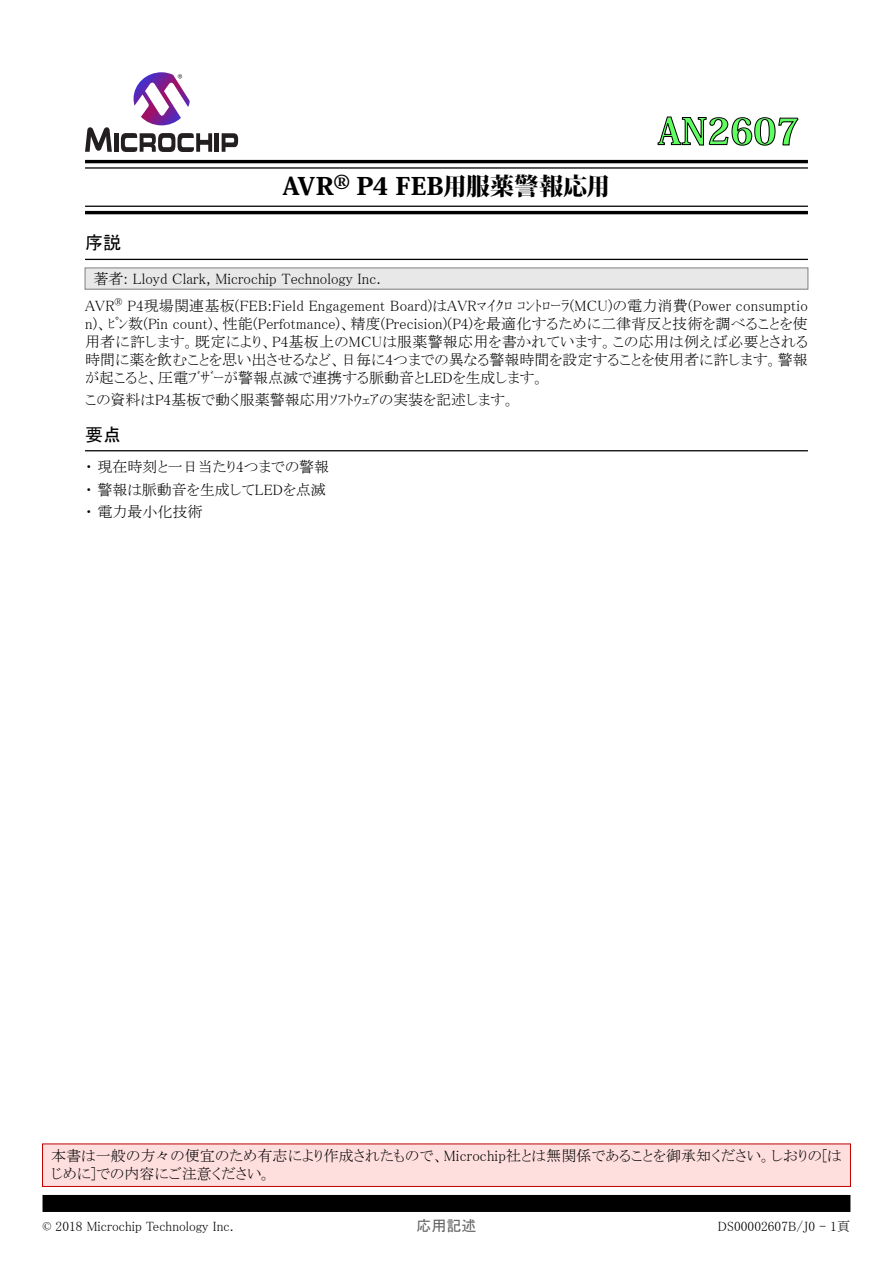
<style>
.page{position:relative;width:893px;height:1263px;background:#fff}
.page>*{position:absolute;margin:0;border:0;box-sizing:border-box;transform-origin:0 0}
.t1{font:800 36px "Koz Min Pro";color:#60ff60}
.t2{font:800 24px "Koz Min Pro";letter-spacing:.005em;color:#000;scale:1.1 1}
.t3{font:18px "MS P Gothic";color:#000}
.t4{font:15px/18px "MS P Mincho";color:#000}
.t5{font:15px "MS P Gothic";color:#646464}
.t6{font:13.5px "MS P Mincho";color:#000}
</style>
<div class="page">
<svg style="left:85px;top:127px;width:27px;height:25px"></svg>
<div style="left:114px;top:133px;width:5px;height:19px;background:#231f20"></div>
<hr style="left:215px;top:133px;width:4px;height:19px;background:#231f20">
<svg style="left:222px;top:133px;width:16px;height:19px"></svg>
<svg style="left:121px;top:133px;width:91px;height:19px"></svg>
<svg style="left:134px;top:72px;width:56px;height:53px"></svg>
<svg style="left:658px;top:116px;width:140px;height:30px"></svg>
<hr style="left:85px;top:160px;width:723px;height:3px;background:#000">
<hr style="left:85px;top:167px;width:723px;height:2px;background:#000">
<hr style="left:85px;top:206px;width:723px;height:1px;background:#000">
<hr style="left:85px;top:211px;width:723px;height:3px;background:#000">
<div style="left:43px;top:1144px;width:807px;height:42px;background:#ffdede"></div>
<div style="left:42px;top:1143px;width:809px;height:44px;border:1px solid #c00000"></div>
<div style="left:43px;top:1195px;width:807px;height:17px;background:#000"></div>
<hr style="left:85px;top:259px;width:723px;height:1px;background:#000">
<div style="left:85px;top:268px;width:723px;height:21px;background:#e8e8e8"></div>
<div style="left:85px;top:267px;width:723px;height:23px;border:1px solid #808080"></div>
<hr style="left:85px;top:450px;width:723px;height:1px;background:#000">
<h2 class="t2" style="left:282px;top:168px;width:300px">AVR® P4 FEB用服薬警報応用</h2>
<h1 class="t1" style="left:658px;top:105px;width:143px">AN2607</h1>
<p class="t3" style="left:85px;top:234px;width:37px">序説</p>
<p class="t4" style="left:85px;top:265px;width:724px;line-height:26.5px;text-indent:9px">著者: Lloyd Clark, Microchip Technology Inc.<br>AVR<sup>®</sup> P4現場関連基板(FEB:Field Engagement Board)はAVRﾏｲｸﾛ ｺﾝﾄﾛｰﾗ(MCU)の電力消費(Power consumptio</p>
<p class="t4" style="left:85px;top:314px;width:724px;text-align:justify">n)、ﾋﾟﾝ数(Pin count)、性能(Perfotmance)、精度(Precision)(P4)を最適化するために二律背反と技術を調べることを使用者に許します。既定により、P4基板上のMCUは服薬警報応用を書かれています。この応用は例えば必要とされる時間に薬を飲むことを思い出させるなど、日毎に4つまでの異なる警報時間を設定することを使用者に許します。警報が起こると、圧電ﾌﾞｻﾞｰが警報点滅で連携する脈動音とLEDを生成します。</p>
<p class="t4" style="left:85px;top:391px;width:432px">この資料はP4基板で動く服薬警報応用ｿﾌﾄｳｪｱの実装を記述します。</p>
<p class="t3" style="left:85px;top:425px;width:37px">要点</p>
<p class="t4" style="left:85px;top:455px;width:246px;line-height:22.5px">・ 現在時刻と一日当たり4つまでの警報・ 警報は脈動音を生成してLEDを点滅・ 電力最小化技術</p>
<p class="t4" style="left:51px;top:1147px;width:792px">本書は一般の方々の便宜のため有志により作成されたもので、Microchip社とは無関係であることを御承知ください。しおりの[はじめに]での内容にご注意ください。</p>
<p class="t6" style="left:43px;top:1219px;width:193px">© 2018 Microchip Technology Inc.</p>
<p class="t5" style="left:416px;top:1218px;width:61px">応用記述</p>
<p class="t6" style="left:718px;top:1219px;width:134px">DS00002607B/J0 - 1頁</p>
</div>
